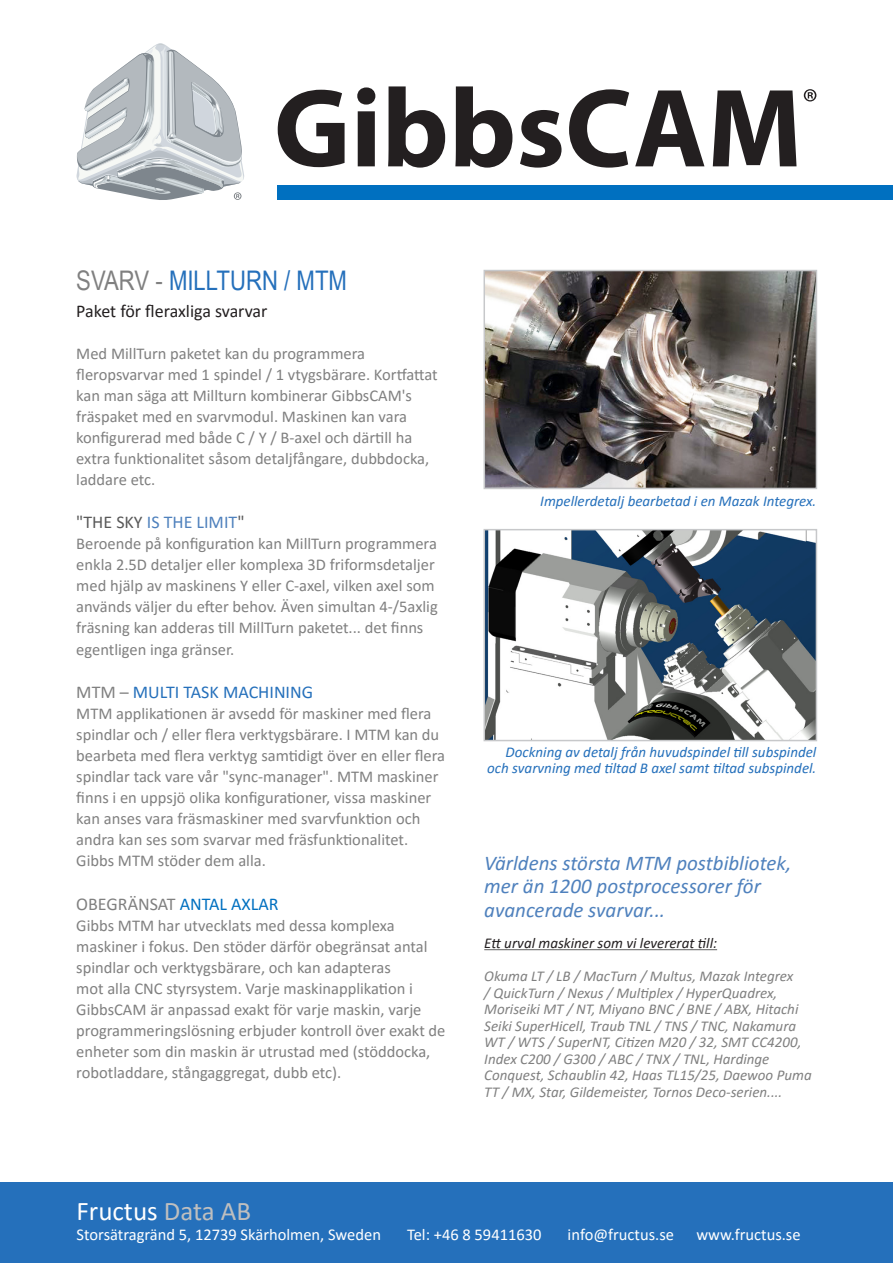
<style>
.page{position:relative;width:893px;height:1263px;background:#fff}
.page>*{position:absolute;margin:0;border:0;box-sizing:border-box;transform-origin:0 0}
.RubrikMB{font:27px "Arial Narrow";color:#2570bb}
.t1{font:27px "Calibri";color:#fff}
.t2{font:italic 21px/23.1px "Calibri";color:#4f81bd}
.t3{font:18px "Calibri";letter-spacing:-.005em;color:#231f20}
.t4{font:18px "Calibri";color:#2570bb}
.t5{font:18px "Calibri";color:#808080}
.t6{font:18px "Calibri";color:#4f81bd}
.t7{font:16.5px/21px "Calibri";color:#808080}
.t8{font:16.5px "Calibri";color:#fff}
.t9{font:italic 15px/16.5px "Calibri";color:#808080}
.t10{font:italic 15px/16.5px "Calibri";color:#2570bb;text-align:right}
.t11{font:italic 15px "Calibri";color:#231f20}
.s1{color:#808080}
.s2{color:#595959}
.s3{color:#0070c0}
.s4{color:#bfbfbf}
</style>
<div class="page">
<div style="left:0;top:1182px;width:893px;height:81px;background:#2570bb"></div>
<svg style="left:77px;top:43px;width:167px;height:157px"></svg>
<svg style="left:278px;top:90px;width:67px;height:77px"></svg>
<svg style="left:357px;top:87px;width:18px;height:79px"></svg>
<svg style="left:388px;top:86px;width:57px;height:82px"></svg>
<svg style="left:455px;top:86px;width:58px;height:82px"></svg>
<svg style="left:520px;top:110px;width:41px;height:58px"></svg>
<svg style="left:569px;top:89px;width:60px;height:79px"></svg>
<svg style="left:635px;top:90px;width:69px;height:76px"></svg>
<svg style="left:713px;top:90px;width:83px;height:76px"></svg>
<svg style="left:804px;top:89px;width:12px;height:12px"></svg>
<div style="left:278px;top:185px;width:615px;height:14px;background:#0070c0"></div>
<hr style="left:484px;top:949px;width:233px;height:1px;background:#606060">
<img style="left:486px;top:273px;width:328px;height:213px">
<div style="left:483px;top:270px;width:334px;height:219px;border:2px solid #c7c8ca"></div>
<img style="left:486px;top:532px;width:328px;height:206px">
<div style="left:483px;top:529px;width:334px;height:212px;border:2px solid #c7c8ca"></div>
<p class="RubrikMB" style="left:76px;top:261px;width:272px"><span class="s1">SVARV -</span> MILLTURN / MTM</p>
<p class="t3" style="left:76px;top:298px;width:193px">Paket för fleraxliga svarvar</p>
<p class="t7" style="left:76px;top:342px;width:363px">Med MillTurn paketet kan du programmera fleropsvarvar med 1 spindel / 1 vtygsbärare. Kortfattat kan man säga att Millturn kombinerar GibbsCAM's fräspaket med en svarvmodul. Maskinen kan vara konfigurerad med både C / Y / B-axel och därtill ha extra funktionalitet såsom detaljfångare, dubbdocka, laddare etc.</p>
<p class="t6" style="left:76px;top:510px;width:170px"><span class="s2">"THE SKY</span> IS THE LIMIT<span class="s2">"</span></p>
<p class="t7" style="left:76px;top:533px;width:363px">Beroende på konfiguration kan MillTurn programmera enkla 2.5D detaljer eller komplexa 3D friformsdetaljer med hjälp av maskinens Y eller C-axel, vilken axel som används väljer du efter behov. Även simultan 4-/5axlig fräsning kan adderas till MillTurn paketet... det finns egentligen inga gränser.</p>
<p class="t4" style="left:76px;top:679px;width:238px"><span class="s1">MTM –</span> MULTI TASK MACHINING</p>
<p class="t7" style="left:76px;top:702px;width:370px">MTM applikationen är avsedd för maskiner med flera spindlar och / eller flera verktygsbärare. I MTM kan du bearbeta med flera verktyg samtidigt över en eller flera spindlar tack vare vår "sync-manager". MTM maskiner finns i en uppsjö olika konfigurationer, vissa maskiner kan anses vara fräsmaskiner med svarvfunktion och andra kan ses som svarvar med fräsfunktionalitet.<br>Gibbs MTM stöder dem alla.</p>
<p class="t5" style="left:76px;top:891px;width:204px">OBEGRÄNSAT <span class="s3">ANTAL AXLAR</span></p>
<p class="t7" style="left:76px;top:914px;width:371px">Gibbs MTM har utvecklats med dessa komplexa maskiner i fokus. Den stöder därför obegränsat antal spindlar och verktygsbärare, och kan adapteras<br>mot alla CNC styrsystem. Varje maskinapplikation i GibbsCAM är anpassad exakt för varje maskin, varje programmeringslösning erbjuder kontroll över exakt de enheter som din maskin är utrustad med (stöddocka, robotladdare, stångaggregat, dubb etc).</p>
<p class="t10" style="left:540px;top:492px;width:278px">Impellerdetalj bearbetad i en Mazak Integrex.</p>
<p class="t10" style="left:487px;top:743px;width:331px">Dockning av detalj från huvudspindel till subspindel och svarvning med tiltad B axel samt tiltad subspindel.</p>
<p class="t2" style="left:484px;top:851px;width:309px">Världens största MTM postbibliotek, mer än 1200 postprocessorer för avancerade svarvar...</p>
<p class="t11" style="left:484px;top:932px;width:234px">Ett urval maskiner som vi levererat till:</p>
<p class="t9" style="left:484px;top:967px;width:329px">Okuma LT / LB / MacTurn / Multus, Mazak Integrex<br>/ QuickTurn / Nexus / Multiplex / HyperQuadrex, Moriseiki MT / NT, Miyano BNC / BNE / ABX, Hitachi Seiki SuperHicell, Traub TNL / TNS / TNC, Nakamura WT / WTS / SuperNT, Citizen M20 / 32, SMT CC4200, Index C200 / G300 / ABC / TNX / TNL, Hardinge Conquest, Schaublin 42, Haas TL15/25, Daewoo Puma TT / MX, Star, Gildemeister, Tornos Deco-serien....</p>
<p class="t1" style="left:77px;top:1192px;width:176px">Fructus <span class="s4">Data AB</span></p>
<p class="t8" style="left:77px;top:1222px;width:306px">Storsätragränd 5, 12739 Skärholmen, Sweden</p>
<p class="t8" style="left:407px;top:1222px;width:136px">Tel: +46 8 59411630</p>
<p class="t8" style="left:568px;top:1222px;width:108px">info@fructus.se</p>
<p class="t8" style="left:696px;top:1222px;width:106px">www.fructus.se</p>
</div>
